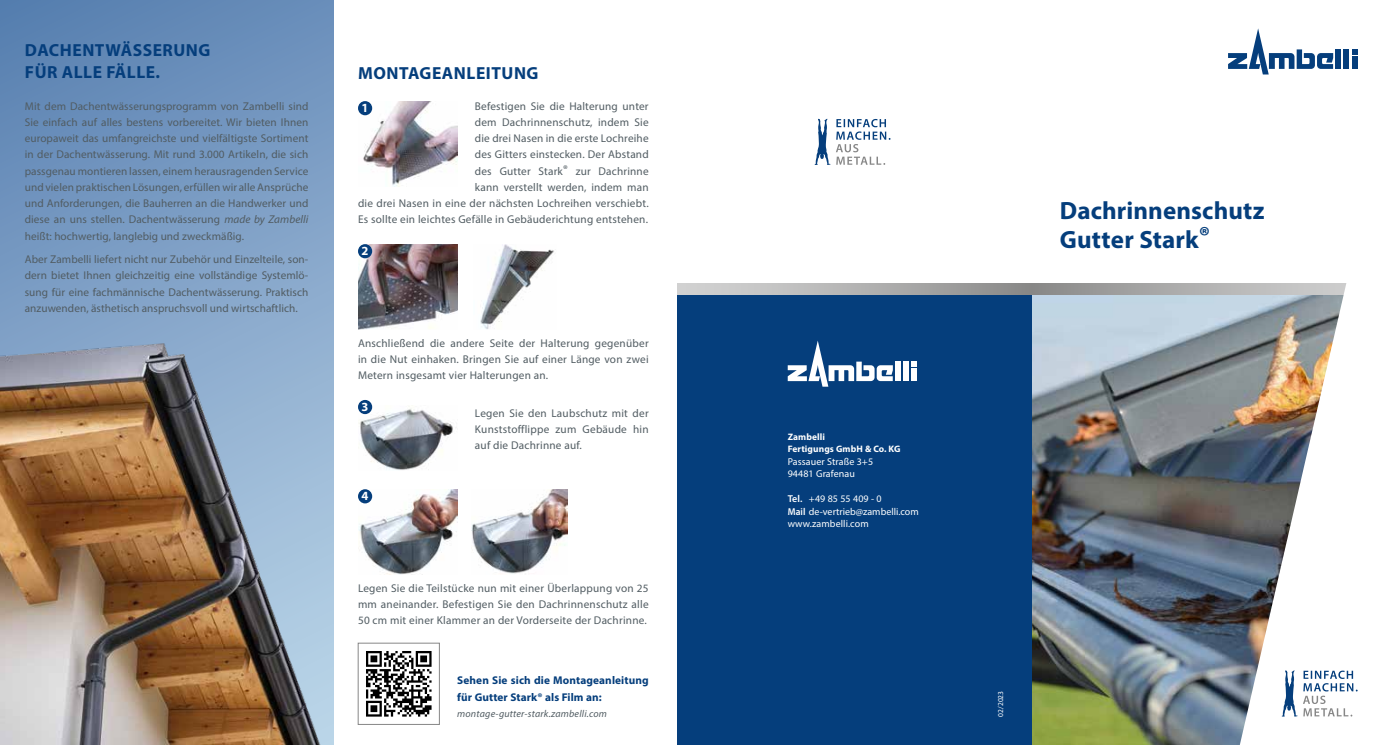
<style>
.page{position:relative;width:1386px;height:745px;background:#fff}
.page>*{position:absolute;margin:0;border:0;box-sizing:border-box;transform-origin:0 0}
.t1{font:700 25px/28.8px "Myriad Pro";letter-spacing:.005em;color:#053e7c}
.t2{font:700 17.5px/22.5px "Myriad Pro";letter-spacing:.03em;color:#053e7c}
.t3{font:700 12.5px "Myriad Pro";color:#fff}
.t4{font:11.25px/16.2px "Myriad Pro";letter-spacing:.015em;color:#515c62;text-align:justify}
.t5{font:700 11.25px/16.2px "Myriad Pro";letter-spacing:.01em;color:#053e7c}
.t6{font:10px/12.5px "Myriad Pro";letter-spacing:.01em;color:#fff}
.t7{font:italic 10px "Myriad Pro";letter-spacing:.02em;color:#515c62}
.t8{font:700 9.38px/12.5px "Myriad Pro";letter-spacing:.01em;color:#fff}
.t9{font:7.5px "Myriad Pro";color:#fff}
.s1{font-style:italic}
.s2{font-weight:600}
</style>
<div class="page">
<img style="left:1031px;top:294px;width:208px;height:450px">
<div style="left:677px;top:289px;width:354px;height:455px;background:#053e7c"></div>
<svg style="left:1031px;top:283px;width:208px;height:11px;background:#a1a1a0"></svg>
<svg style="left:677px;top:283px;width:354px;height:11px;background:#b1b1b1"></svg>
<div style="left:895px;top:361px;width:6px;height:20px;background:#fff"></div>
<div style="left:903px;top:361px;width:6px;height:20px;background:#fff"></div>
<div style="left:911px;top:368px;width:6px;height:13px;background:#fff"></div>
<svg style="left:911px;top:361px;width:6px;height:5px"></svg>
<svg style="left:787px;top:341px;width:106px;height:45px"></svg>
<svg style="left:814px;top:119px;width:16px;height:46px"></svg>
<svg style="left:836px;top:119px;width:54px;height:46px"></svg>
<div style="left:1335px;top:49px;width:6px;height:20px;background:#053e7c"></div>
<div style="left:1343px;top:49px;width:6px;height:20px;background:#053e7c"></div>
<div style="left:1351px;top:56px;width:6px;height:13px;background:#053e7c"></div>
<svg style="left:1352px;top:49px;width:5px;height:6px"></svg>
<svg style="left:1228px;top:28px;width:105px;height:46px"></svg>
<img style="left:1239px;top:283px;width:119px;height:461px">
<svg style="left:1281px;top:670px;width:76px;height:46px"></svg>
<img style="left:480px;top:244px;width:74px;height:85px">
<img style="left:358px;top:405px;width:99px;height:65px">
<div style="left:358px;top:399px;width:14px;height:15px;background:#053e7c;border-radius:50%"></div>
<img style="left:471px;top:489px;width:96px;height:85px">
<img style="left:358px;top:101px;width:99px;height:85px">
<div style="left:358px;top:101px;width:14px;height:14px;background:#053e7c;border-radius:50%"></div>
<img style="left:358px;top:489px;width:99px;height:85px">
<div style="left:358px;top:489px;width:14px;height:14px;background:#053e7c;border-radius:50%"></div>
<svg style="left:366px;top:651px;width:65px;height:65px"></svg>
<div style="left:358px;top:642px;width:81px;height:82px;border:1px solid #878787"></div>
<img style="left:358px;top:244px;width:99px;height:85px">
<div style="left:358px;top:244px;width:14px;height:14px;background:#053e7c;border-radius:50%"></div>
<svg style="left:0;top:0;width:333px;height:328px;background:#7396bf"></svg>
<img style="left:0;top:328px;width:333px;height:416px">
<h2 class="t2" style="left:25px;top:38px;width:187px">DACHENTWÄSSERUNG<br>FÜR ALLE FÄLLE.</h2>
<p class="t4" style="left:25px;top:97px;width:285px">Mit dem Dachentwässerungsprogramm von Zambelli sind Sie einfach auf alles bestens vorbereitet. Wir bieten Ihnen europaweit das umfangreichste und vielfältigste Sortiment in der Dachentwässerung. Mit rund 3.000 Artikeln, die sich passgenau montieren lassen, einem herausragenden Service und vielen praktischen Lösungen, erfüllen wir alle Ansprüche und Anforderungen, die Bauherren an die Handwerker und diese an uns stellen. Dachentwässerung <span class="s1">made by Zambelli </span>heißt: hochwertig, langlebig und zweckmäßig.</p>
<p class="t4" style="left:25px;top:251px;width:285px">Aber Zambelli liefert nicht nur Zubehör und Einzelteile, son&shy;dern bietet Ihnen gleichzeitig eine vollständige Systemlö&shy;sung für eine fachmännische Dachentwässerung. Praktisch anzuwenden, ästhetisch anspruchsvoll und wirtschaftlich.</p>
<h2 class="t2" style="left:358px;top:61px;width:182px">MONTAGEANLEITUNG</h2>
<p class="t4" style="left:358px;top:97px;width:292px;text-align:right">Befestigen Sie die Halterung unter<br>dem Dachrinnenschutz, indem Sie<br>die drei Nasen in die erste Lochreihe<br>des Gitters einstecken. Der Abstand<br>des Gutter Stark® zur Dachrinne<br>kann verstellt werden, indem man<br>die drei Nasen in eine der nächsten Lochreihen verschiebt.<br>Es sollte ein leichtes Gefälle in Gebäuderichtung entstehen.</p>
<p class="t3" style="left:361px;top:100px;width:8px">1</p>
<p class="t3" style="left:361px;top:243px;width:8px">2</p>
<p class="t4" style="left:358px;top:334px;width:292px">Anschließend die andere Seite der Halterung gegenüber in die Nut einhaken. Bringen Sie auf einer Länge von zwei Metern insgesamt vier Halterungen an.</p>
<p class="t4" style="left:475px;top:404px;width:175px">Legen Sie den Laubschutz mit der Kunststofflippe zum Gebäude hin auf die Dachrinne auf.</p>
<p class="t3" style="left:361px;top:398px;width:8px">3</p>
<p class="t3" style="left:361px;top:487px;width:8px">4</p>
<p class="t4" style="left:358px;top:579px;width:292px">Legen Sie die Teilstücke nun mit einer Überlappung von 25 mm aneinander. Befestigen Sie den Dachrinnenschutz alle 50 cm mit einer Klammer an der Vorderseite der Dachrinne.</p>
<p class="t5" style="left:457px;top:671px;width:193px">Sehen Sie sich die Montageanleitung für Gutter Stark® als Film an:</p>
<p class="t7" style="left:457px;top:707px;width:151px">montage-gutter-stark.zambelli.com</p>
<p class="t8" style="left:787px;top:430px;width:114px">Zambelli<br>Fertigungs GmbH &amp; Co. KG</p>
<p class="t6" style="left:787px;top:455px;width:87px">Passauer Straße 3+5<br>94481 Grafenau</p>
<p class="t6" style="left:787px;top:492px;width:132px"><span class="s2">Tel.</span> +49 85 55 409 - 0<br><span class="s2">Mail</span> de-vertrieb@zambelli.com www.zambelli.com</p>
<h1 class="t1" style="left:1059px;top:195px;width:206px">Dachrinnenschutz<br>Gutter Stark®</h1>
<p class="t9" style="left:996px;top:716px;width:27px;rotate:-90deg">02/2023</p>
</div>
